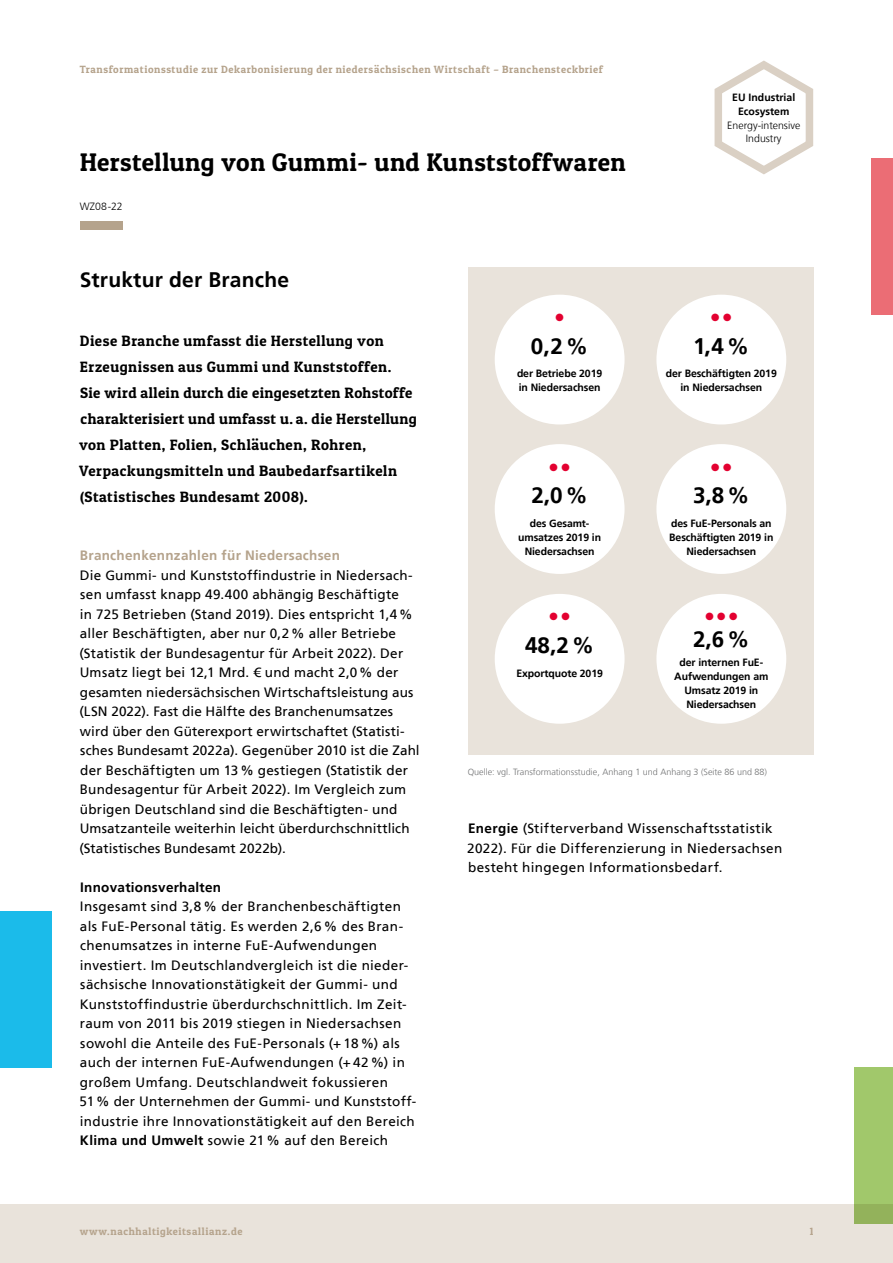
<style>
.page{position:relative;width:893px;height:1263px;background:#fff}
.page>*{position:absolute;margin:0;border:0;box-sizing:border-box;transform-origin:0 0}
.t1{font:25.5px "Patua One";letter-spacing:.015em;color:#000}
.t2{font:700 22.5px "NDS Frutiger";color:#000}
.t3{font:700 21px "NDS Frutiger";letter-spacing:.01em;color:#000}
.t4{font:15px/26px "Patua One";letter-spacing:.03em;color:#000}
.t5{font:13.5px/19.5px "NDS Frutiger";letter-spacing:.02em;color:#000}
.t6{font:700 13.5px "NDS Frutiger";letter-spacing:.02em;color:#b5a38c}
.t7{font:700 13.5px "NDS Frutiger";letter-spacing:.02em;color:#000}
.t8{font:700 10.5px/13.8px "NDS Frutiger";letter-spacing:-.01em;color:#000;text-align:center}
.t9{font:10.5px "Patua One";letter-spacing:.06em;color:#b5a38c}
.t10{font:300 10.5px/13.6px "NDS Frutiger";color:#000;text-align:center}
.t11{font:10.5px "Zapf Dingbats ITC";color:#e30030}
.t12{font:300 9px "NDS Frutiger";color:#707172}
.s1{font-weight:700}
</style>
<div class="page">
<div style="left:0;top:1204px;width:893px;height:59px;background:#e9e3db"></div>
<div style="left:80px;top:221px;width:42px;height:9px;background:#b5a38c"></div>
<svg style="left:714px;top:60px;width:100px;height:115px"></svg>
<div style="left:468px;top:268px;width:345px;height:487px;background:#e9e3db"></div>
<div style="left:495px;top:295px;width:130px;height:129px;background:#fff;border-radius:50%"></div>
<div style="left:656px;top:295px;width:130px;height:129px;background:#fff;border-radius:50%"></div>
<div style="left:495px;top:444px;width:130px;height:130px;background:#fff;border-radius:50%"></div>
<div style="left:656px;top:444px;width:130px;height:130px;background:#fff;border-radius:50%"></div>
<div style="left:495px;top:594px;width:130px;height:130px;background:#fff;border-radius:50%"></div>
<div style="left:656px;top:594px;width:130px;height:130px;background:#fff;border-radius:50%"></div>
<div style="left:872px;top:159px;width:21px;height:156px;background:#eb6d75"></div>
<div style="left:855px;top:1067px;width:38px;height:156px;background:#a1c86b"></div>
<div style="left:0;top:911px;width:51px;height:156px;background:#1bbbea"></div>
<p class="t9" style="left:80px;top:65px;width:525px">Transformationsstudie zur Dekarbonisierung der niedersächsischen Wirtschaft – Branchensteckbrief</p>
<h1 class="t1" style="left:80px;top:151px;width:547px">Herstellung von Gummi- und Kunststoffwaren</h1>
<p class="t10" style="left:80px;top:200px;width:45px">WZ08-22</p>
<h3 class="t3" style="left:80px;top:271px;width:211px">Struktur der Branche</h3>
<p class="t4" style="left:79px;top:329px;width:339px">Diese Branche umfasst die Herstellung von Erzeugnissen aus Gummi und Kunststoffen.<br>Sie wird allein durch die eingesetzten Rohstoffe charakterisiert und umfasst u. a. die Herstellung von Platten, Folien, Schläuchen, Rohren,<br>Ver packungsmitteln und Baubedarfsartikeln (Statistisches Bundesamt 2008).</p>
<p class="t11" style="left:555px;top:313px;width:10px">●</p>
<h2 class="t2" style="left:531px;top:337px;width:59px">0,2 %</h2>
<p class="t8" style="left:517px;top:368px;width:87px;text-align:left">der Betriebe 2019 in Niedersachsen</p>
<h2 class="t2" style="left:531px;top:486px;width:58px">2,0 %</h2>
<p class="t8" style="left:732px;top:92px;width:65px">EU Industrial<br>Ecosystem</p>
<p class="t10" style="left:727px;top:119px;width:74px">Energy-intensive<br>Industry</p>
<h2 class="t2" style="left:693px;top:337px;width:58px">1,4 %</h2>
<p class="t8" style="left:666px;top:368px;width:112px">der Beschäftigten 2019 in Niedersachsen</p>
<h2 class="t2" style="left:693px;top:486px;width:58px">3,8 %</h2>
<p class="t6" style="left:80px;top:550px;width:261px">Branchenkennzahlen für Niedersachsen</p>
<p class="t5" style="left:79px;top:565px;width:342px">Die Gummi- und Kunststoffindustrie in Niedersach&shy;sen umfasst knapp 49.400 abhängig Beschäftigte<br>in 725 Betrieben (Stand 2019). Dies entspricht 1,4 % aller Beschäftigten, aber nur 0,2 % aller Betriebe (Statistik der Bundesagentur für Arbeit 2022). Der Umsatz liegt bei 12,1 Mrd. € und macht 2,0 % der gesamten niedersächsischen Wirtschaftsleistung aus (LSN 2022). Fast die Hälfte des Branchenum satzes wird über den Güterexport erwirtschaftet (Statisti&shy;sches Bundesamt 2022a). Gegenüber 2010 ist die Zahl der Beschäftigten um 13 % gestiegen (Statistik der Bundesagentur für Arbeit 2022). Im Vergleich zum übrigen Deutschland sind die Beschäftigten- und Umsatzanteile weiterhin leicht überdurchschnittlich (Statistisches Bundesamt 2022b).</p>
<p class="t7" style="left:80px;top:881px;width:142px">Innovationsverhalten</p>
<p class="t5" style="left:80px;top:898px;width:338px">Insgesamt sind 3,8 % der Branchenbeschäftigten als FuE-Personal tätig. Es werden 2,6 % des Bran&shy;chenumsatzes in interne FuE-Aufwendungen investiert. Im Deutschlandvergleich ist die nieder&shy;sächsische Innovationstätigkeit der Gummi- und Kunststoffindustrie überdurchschnittlich. Im Zeit&shy;raum von 2011 bis 2019 stiegen in Niedersachsen sowohl die Anteile des FuE-Personals (+ 18 %) als auch der internen FuE-Aufwendungen (+ 42 %) in großem Umfang. Deutschlandweit fokussieren<br>51 % der Unternehmen der Gummi- und Kunststoff&shy;industrie ihre Innovationstätigkeit auf den Bereich <span class="s1">Klima und Umwelt</span> sowie 21 % auf den Bereich</p>
<p class="t8" style="left:518px;top:517px;width:85px">des Gesamt - umsatzes 2019 in<br>Niedersachsen</p>
<h2 class="t2" style="left:525px;top:636px;width:71px">48,2 %</h2>
<p class="t8" style="left:516px;top:667px;width:88px">Exportquote 2019</p>
<p class="t8" style="left:669px;top:517px;width:106px">des FuE-Personals an<br>Beschäftigten 2019 in<br>Niedersachsen</p>
<p class="t11" style="left:705px;top:612px;width:34px">● ● ●</p>
<h2 class="t2" style="left:693px;top:630px;width:58px">2,6 %</h2>
<p class="t8" style="left:674px;top:656px;width:96px">der internen FuE-<br>Aufwendungen am<br>Umsatz 2019 in<br>Niedersachsen</p>
<p class="t12" style="left:468px;top:768px;width:301px">Quelle: vgl. Transformationsstudie, Anhang 1 und Anhang 3 (Seite 86 und 88)</p>
<p class="t5" style="left:467px;top:820px;width:317px"><span class="s1">Energie</span> (Stifterverband Wissenschaftsstatistik<br>2022). Für die Differenzierung in Niedersachsen besteht hingegen Informationsbedarf.</p>
<p class="t9" style="left:80px;top:1227px;width:164px">www.nachhaltigkeitsallianz.de</p>
<p class="t9" style="left:810px;top:1227px;width:5px">1</p>
</div>
